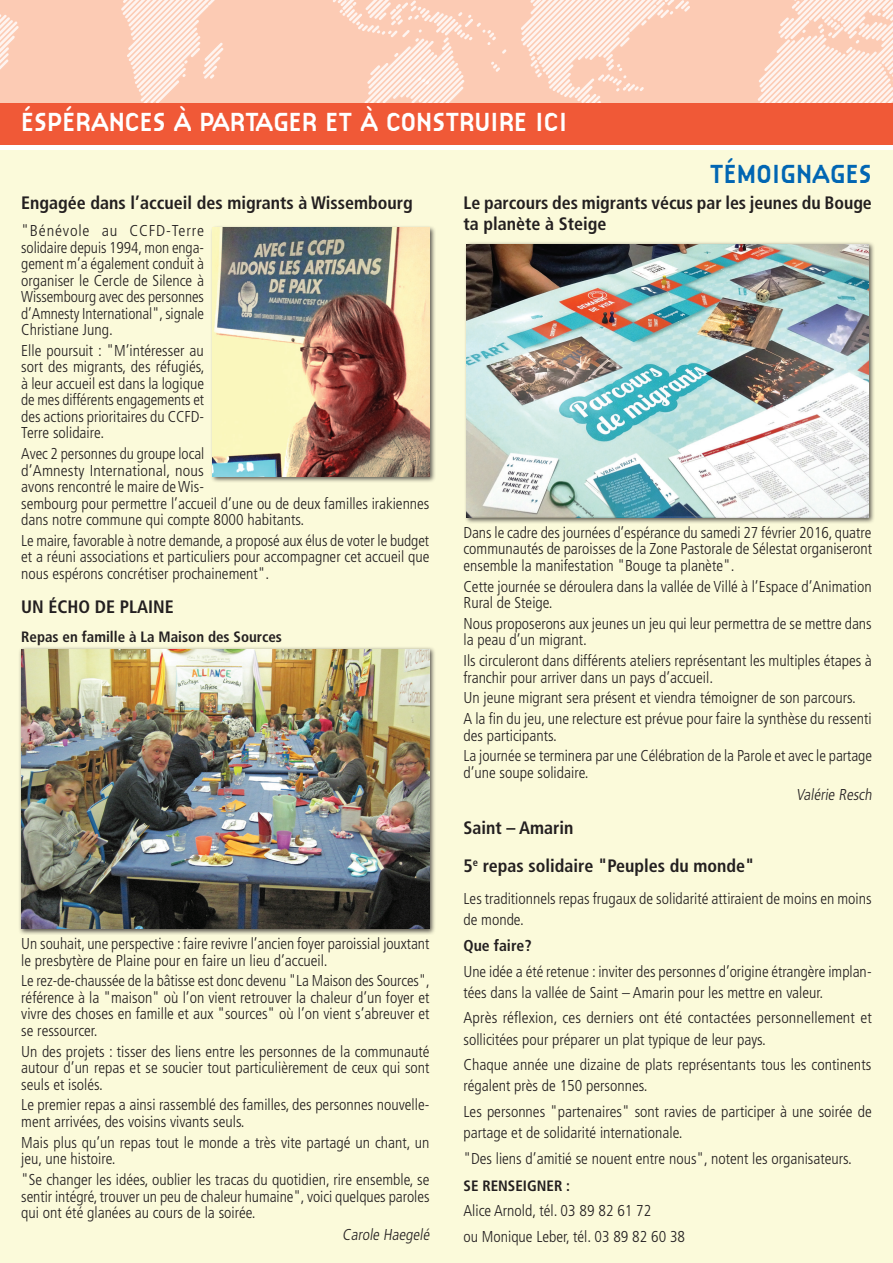
<style>
.page{position:relative;width:893px;height:1263px;background:#fff}
.page>*{position:absolute;margin:0;border:0;box-sizing:border-box;transform-origin:0 0}
.ttre_1{font:700 27px "Citizen";color:#fff;scale:.96 1}
.ttre_1-2{font:700 27px "Citizen";color:#0166b3;scale:.96 1}
.titre2{font:700 condensed 18px/21.6px "Frutiger LT Std";color:#231f20}
.texte{font:300 condensed 15.75px/16.5px "Frutiger LT Std";color:#231f20}
.texte-2{font:300 condensed 15.75px/16.5px "Frutiger LT Std";color:#231f20;text-align:justify;scale:1.04 1}
.signature{font:300 condensed 15.75px "Frutiger LT Std";color:#231f20}
.texte-3{font:700 condensed 15.75px "Frutiger LT Std";color:#231f20}
.sous-titre{font:700 condensed 15px "Frutiger LT Std";color:#231f20}
</style>
<div class="page">
<div style="left:0;top:150px;width:893px;height:1113px;background:#fbfada"></div>
<div style="left:0;top:0;width:893px;height:105px;background:#fccbb4"></div>
<svg style="left:0;top:14px;width:19px;height:56px"></svg>
<svg style="left:121px;top:0;width:103px;height:103px"></svg>
<svg style="left:333px;top:0;width:173px;height:103px"></svg>
<svg style="left:521px;top:0;width:169px;height:103px"></svg>
<svg style="left:758px;top:0;width:135px;height:103px"></svg>
<div style="left:464px;top:241px;width:411px;height:283px;background:#231f20;opacity:.75"></div>
<img style="left:467px;top:244px;width:402px;height:273px">
<div style="left:19px;top:646px;width:417px;height:289px;background:#231f20;opacity:.75"></div>
<img style="left:21px;top:649px;width:408px;height:279px">
<div style="left:210px;top:225px;width:226px;height:258px;background:#231f20;opacity:.75"></div>
<img style="left:213px;top:228px;width:216px;height:248px">
<div style="left:0;top:103px;width:893px;height:42px;background:#f05937"></div>
<p class="ttre_1" style="left:21px;top:106px;width:570px">ÉSPÉRANCES À PARTAGER ET À CONSTRUIRE ICI</p>
<p class="titre2" style="left:21px;top:192px;width:393px">Engagée dans l’accueil des migrants à Wissembourg</p>
<p class="texte-2" style="left:21px;top:222px;width:177px">"Bénévole au CCFD-Terre solidaire depuis 1994, mon enga&shy;gement m’a également conduit à organiser le Cercle de Silence à Wissembourg avec des personnes d’Amnesty International", signale Christiane Jung.</p>
<p class="texte" style="left:21px;top:342px;width:185px;text-align:justify">Elle poursuit : "M’intéresser au sort des migrants, des réfugiés, à leur accueil est dans la logique de mes différents engagements et des actions prioritaires du CCFD-Terre solidaire.</p>
<p class="texte" style="left:21px;top:446px;width:410px">Avec 2 personnes du groupe local<br>d’Amnesty International, nous<br>avons rencontré le maire de Wis-<br>sembourg pour permettre l’accueil d’une ou de deux familles irakiennes dans notre commune qui compte 8000 habitants.</p>
<p class="texte" style="left:21px;top:532px;width:410px;text-align:justify">Le maire, favorable à notre demande, a proposé aux élus de voter le budget et a réuni associations et particuliers pour accompagner cet accueil que nous espérons concrétiser prochainement".</p>
<p class="titre2" style="left:21px;top:596px;width:154px">UN ÉCHO DE PLAINE</p>
<p class="sous-titre" style="left:21px;top:628px;width:262px">Repas en famille à La Maison des Sources</p>
<p class="texte" style="left:21px;top:936px;width:410px">Un souhait, une perspective : faire revivre l’ancien foyer paroissial jouxtant le presbytère de Plaine pour en faire un lieu d’accueil.</p>
<p class="texte" style="left:21px;top:973px;width:410px;text-align:justify">Le rez-de-chaussée de la bâtisse est donc devenu "La Maison des Sources", référence à la "maison" où l’on vient retrouver la chaleur d’un foyer et vivre des choses en famille et aux "sources" où l’on vient s’abreuver et se ressourcer.</p>
<p class="texte" style="left:21px;top:1043px;width:410px;text-align:justify">Un des projets : tisser des liens entre les personnes de la communauté autour d’un repas et se soucier tout particulièrement de ceux qui sont seuls et isolés.</p>
<p class="texte" style="left:21px;top:1097px;width:410px">Le premier repas a ainsi rassemblé des familles, des personnes nouvelle&shy;ment arrivées, des voisins vivants seuls.</p>
<p class="texte" style="left:21px;top:1134px;width:410px">Mais plus qu’un repas tout le monde a très vite partagé un chant, un jeu, une histoire.</p>
<p class="texte" style="left:21px;top:1171px;width:410px;text-align:justify">"Se changer les idées, oublier les tracas du quotidien, rire ensemble, se sentir intégré, trouver un peu de chaleur humaine", voici quelques paroles qui ont été glanées au cours de la soirée.</p>
<p class="signature" style="left:342px;top:1226px;width:91px">Carole Haegelé</p>
<p class="ttre_1-2" style="left:710px;top:158px;width:170px">TÉMOIGNAGES</p>
<p class="titre2" style="left:463px;top:192px;width:410px">Le parcours des migrants vécus par les jeunes du Bouge ta planète à Steige</p>
<p class="texte" style="left:463px;top:524px;width:410px;text-align:justify">Dans le cadre des journées d’espérance du samedi 27 février 2016, quatre communautés de paroisses de la Zone Pastorale de Sélestat organiseront ensemble la manifestation "Bouge ta planète".</p>
<p class="texte" style="left:463px;top:578px;width:410px">Cette journée se déroulera dans la vallée de Villé à l’Espace d’Animation<br>Rural de Steige.</p>
<p class="texte" style="left:463px;top:615px;width:410px">Nous proposerons aux jeunes un jeu qui leur permettra de se mettre dans la peau d’un migrant.</p>
<p class="texte" style="left:463px;top:653px;width:410px">Ils circuleront dans différents ateliers représentant les multiples étapes à franchir pour arriver dans un pays d’accueil.</p>
<p class="texte" style="left:463px;top:690px;width:394px">Un jeune migrant sera présent et viendra témoigner de son parcours.</p>
<p class="texte" style="left:463px;top:711px;width:410px">A la fin du jeu, une relecture est prévue pour faire la synthèse du ressenti des participants.</p>
<p class="texte" style="left:463px;top:748px;width:410px">La journée se terminera par une Célébration de la Parole et avec le partage d’une soupe solidaire.</p>
<p class="signature" style="left:796px;top:786px;width:80px">Valérie Resch</p>
<p class="titre2" style="left:463px;top:817px;width:112px">Saint – Amarin</p>
<p class="titre2" style="left:463px;top:855px;width:293px">5<sup>e</sup> repas solidaire "Peuples du monde"</p>
<p class="texte" style="left:463px;top:888px;width:410px;line-height:21.3px">Les traditionnels repas frugaux de solidarité attiraient de moins en moins de monde.</p>
<p class="texte-3" style="left:463px;top:936px;width:70px">Que faire?</p>
<p class="texte" style="left:463px;top:961px;width:410px;line-height:21.3px">Une idée a été retenue : inviter des personnes d’origine étrangère implan&shy;tées dans la vallée de Saint – Amarin pour les mettre en valeur.</p>
<p class="texte" style="left:463px;top:1007px;width:410px;line-height:21.3px">Après réflexion, ces derniers ont été contactées personnellement et sollicitées pour préparer un plat typique de leur pays.</p>
<p class="texte" style="left:463px;top:1054px;width:409px;line-height:21.3px">Chaque année une dizaine de plats représentants tous les continents régalent près de 150 personnes.</p>
<p class="texte" style="left:463px;top:1101px;width:410px;line-height:21.3px">Les personnes "partenaires" sont ravies de participer à une soirée de partage et de solidarité internationale.</p>
<p class="texte" style="left:463px;top:1150px;width:390px">"Des liens d’amitié se nouent entre nous", notent les organisateurs.</p>
<p class="sous-titre" style="left:463px;top:1176px;width:108px">SE RENSEIGNER :</p>
<p class="texte" style="left:463px;top:1203px;width:189px">Alice Arnold, tél. 03 89 82 61 72</p>
<p class="texte" style="left:463px;top:1228px;width:223px">ou Monique Leber, tél. 03 89 82 60 38</p>
</div>
